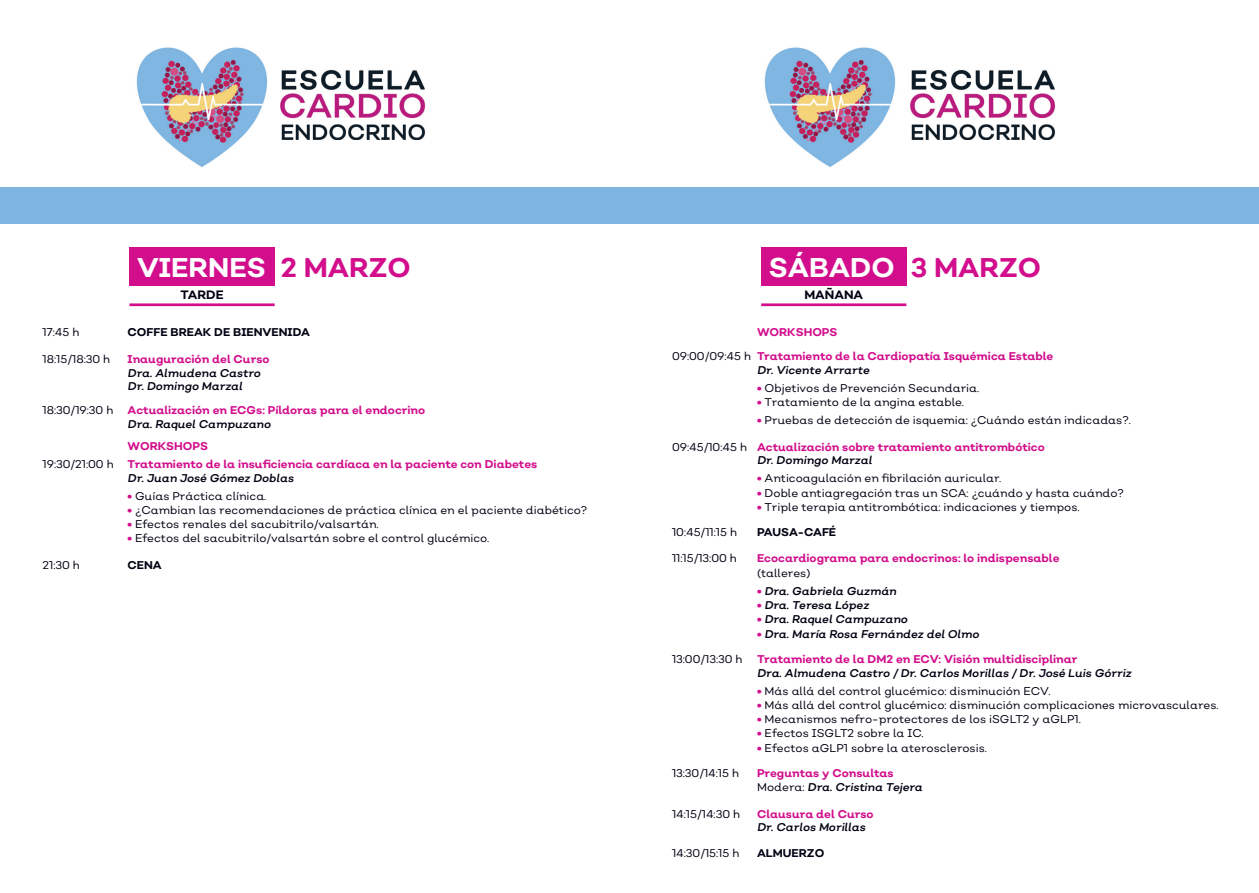
<style>
.page{position:relative;width:1259px;height:893px;background:#fff}
.page>*{position:absolute;margin:0;border:0;box-sizing:border-box;transform-origin:0 0}
.t1{font:700 27px "Nutmeg Headline";color:#fff}
.t2{font:700 27px "Nutmeg Headline";color:#d20e8c}
.t3{font:700 12.15px "Nutmeg Headline";color:#000212}
.t4{font:11.25px "Nutmeg";color:#000212}
.t5{font:700 11.25px "Nutmeg";color:#d20e8c}
.t6{font:italic 11.25px "Nutmeg";color:#000212}
.t7{font:700 11.25px "Nutmeg";color:#000212}
.s1{font-weight:400;color:#000212}
.s2{font-weight:900;color:#d20e8c}
.s3{font-weight:900;font-style:normal;color:#d20e8c}
.s4{font-style:normal}
</style>
<div class="page">
<div style="left:129px;top:248px;width:146px;height:38px;background:#d20e8c"></div>
<hr style="left:129px;top:303px;width:146px;height:3px;background:#d20e8c">
<div style="left:761px;top:248px;width:145px;height:38px;background:#d20e8c"></div>
<hr style="left:761px;top:303px;width:145px;height:3px;background:#d20e8c">
<img style="left:281px;top:70px;width:145px;height:70px">
<img style="left:136px;top:47px;width:132px;height:120px">
<div style="left:0;top:188px;width:1259px;height:36px;background:#7eb5e2"></div>
<img style="left:764px;top:47px;width:132px;height:120px">
<img style="left:911px;top:70px;width:145px;height:70px">
<p class="t1" style="left:137px;top:250px;width:130px">VIERNES</p>
<p class="t3" style="left:180px;top:287px;width:45px">TARDE</p>
<p class="t1" style="left:769px;top:250px;width:127px">SÁBADO</p>
<p class="t3" style="left:804px;top:287px;width:60px">MAÑANA</p>
<p class="t2" style="left:281px;top:250px;width:132px">2 MARZO</p>
<p class="t2" style="left:911px;top:250px;width:132px">3 MARZO</p>
<p class="t4" style="left:43px;top:325px;width:38px">17:45 h</p>
<p class="t7" style="left:128px;top:325px;width:184px">COFFE BREAK DE BIENVENIDA</p>
<p class="t4" style="left:43px;top:352px;width:69px">18:15/18:30 h</p>
<p class="t5" style="left:128px;top:352px;width:143px">Inauguración del Curso</p>
<p class="t6" style="left:128px;top:365px;width:134px">Dra. Almudena Castro</p>
<p class="t6" style="left:128px;top:379px;width:116px">Dr. Domingo Marzal</p>
<p class="t4" style="left:43px;top:403px;width:72px">18:30/19:30 h</p>
<p class="t5" style="left:128px;top:403px;width:299px">Actualización en ECGs: Píldoras para el endocrino</p>
<p class="t6" style="left:128px;top:416px;width:145px">Dra. Raquel Campuzano</p>
<p class="t5" style="left:128px;top:439px;width:82px">WORKSHOPS</p>
<p class="t5" style="left:43px;top:457px;width:496px"><span class="s1">19:30/21:00 h</span> Tratamiento de la insuficiencia cardíaca en la paciente con Diabetes</p>
<p class="t6" style="left:128px;top:470px;width:168px">Dr. Juan José Gómez Doblas</p>
<p class="t4" style="left:128px;top:488px;width:140px"><span class="s2">•</span> Guías Práctica clínica.</p>
<p class="t4" style="left:128px;top:503px;width:461px"><span class="s2">•</span> ¿Cambian las recomendaciones de práctica clínica en el paciente diabético?</p>
<p class="t4" style="left:128px;top:517px;width:253px"><span class="s2">•</span> Efectos renales del sacubitrilo/valsartán.</p>
<p class="t4" style="left:128px;top:531px;width:363px"><span class="s2">•</span> Efectos del sacubitrilo/valsartán sobre el control glucémico.</p>
<p class="t4" style="left:43px;top:557px;width:39px">21:30 h</p>
<p class="t7" style="left:128px;top:557px;width:36px">CENA</p>
<p class="t5" style="left:757px;top:325px;width:82px">WORKSHOPS</p>
<p class="t5" style="left:672px;top:349px;width:383px"><span class="s1">09:00/09:45 h</span> Tratamiento de la Cardiopatía Isquémica Estable</p>
<p class="t6" style="left:757px;top:362px;width:114px">Dr. Vicente Arrarte</p>
<p class="t4" style="left:757px;top:380px;width:224px"><span class="s2">•</span> Objetivos de Prevención Secundaria.</p>
<p class="t4" style="left:757px;top:395px;width:208px"><span class="s2">•</span> Tratamiento de la angina estable.</p>
<p class="t4" style="left:757px;top:413px;width:375px"><span class="s2">•</span> Pruebas de detección de isquemia: ¿Cuándo están indicadas?.</p>
<p class="t5" style="left:672px;top:440px;width:374px"><span class="s1">09:45/10:45 h</span> Actualización sobre tratamiento antitrombótico</p>
<p class="t6" style="left:757px;top:453px;width:116px">Dr. Domingo Marzal</p>
<p class="t4" style="left:757px;top:471px;width:246px"><span class="s2">•</span> Anticoagulación en fibrilación auricular.</p>
<p class="t4" style="left:757px;top:485px;width:368px"><span class="s2">•</span> Doble antiagregación tras un SCA: ¿cuándo y hasta cuándo?</p>
<p class="t4" style="left:757px;top:500px;width:324px"><span class="s2">•</span> Triple terapia antitrombótica: indicaciones y tiempos.</p>
<p class="t4" style="left:672px;top:525px;width:66px">10:45/11:15 h</p>
<p class="t7" style="left:757px;top:525px;width:81px">PAUSA-CAFÉ</p>
<p class="t4" style="left:672px;top:551px;width:66px">11:15/13:00 h</p>
<p class="t5" style="left:757px;top:551px;width:304px">Ecocardiograma para endocrinos: lo indispensable</p>
<p class="t4" style="left:757px;top:566px;width:55px">(talleres)</p>
<p class="t6" style="left:757px;top:584px;width:141px"><span class="s3">•</span> Dra. Gabriela Guzmán</p>
<p class="t6" style="left:757px;top:598px;width:113px"><span class="s3">•</span> Dra. Teresa López</p>
<p class="t6" style="left:757px;top:612px;width:152px"><span class="s3">•</span> Dra. Raquel Campuzano</p>
<p class="t6" style="left:757px;top:626px;width:224px"><span class="s3">•</span> Dra. María Rosa Fernández del Olmo</p>
<p class="t4" style="left:672px;top:652px;width:72px">13:00/13:30 h</p>
<p class="t5" style="left:757px;top:652px;width:322px">Tratamiento de la DM2 en ECV: Visión multidisciplinar</p>
<p class="t6" style="left:757px;top:665px;width:375px">Dra. Almudena Castro / Dr. Carlos Morillas / Dr. José Luis Górriz</p>
<p class="t4" style="left:757px;top:683px;width:295px"><span class="s2">•</span> Más allá del control glucémico: disminución ECV.</p>
<p class="t4" style="left:757px;top:698px;width:463px"><span class="s2">•</span> Más allá del control glucémico: disminución complicaciones microvasculares.</p>
<p class="t4" style="left:757px;top:712px;width:325px"><span class="s2">•</span> Mecanismos nefro-protectores de los iSGLT2 y aGLP1.</p>
<p class="t4" style="left:757px;top:726px;width:168px"><span class="s2">•</span> Efectos ISGLT2 sobre la IC.</p>
<p class="t4" style="left:757px;top:740px;width:231px"><span class="s2">•</span> Efectos aGLP1 sobre la aterosclerosis.</p>
<p class="t4" style="left:672px;top:766px;width:69px">13:30/14:15 h</p>
<p class="t5" style="left:757px;top:766px;width:138px">Preguntas y Consultas</p>
<p class="t6" style="left:757px;top:779px;width:167px"><span class="s4">Modera:</span> Dra. Cristina Tejera</p>
<p class="t4" style="left:672px;top:806px;width:69px">14:15/14:30 h</p>
<p class="t5" style="left:757px;top:806px;width:118px">Clausura del Curso</p>
<p class="t6" style="left:757px;top:820px;width:110px">Dr. Carlos Morillas</p>
<p class="t4" style="left:672px;top:845px;width:69px">14:30/15:15 h</p>
<p class="t7" style="left:757px;top:845px;width:69px">ALMUERZO</p>
</div>
